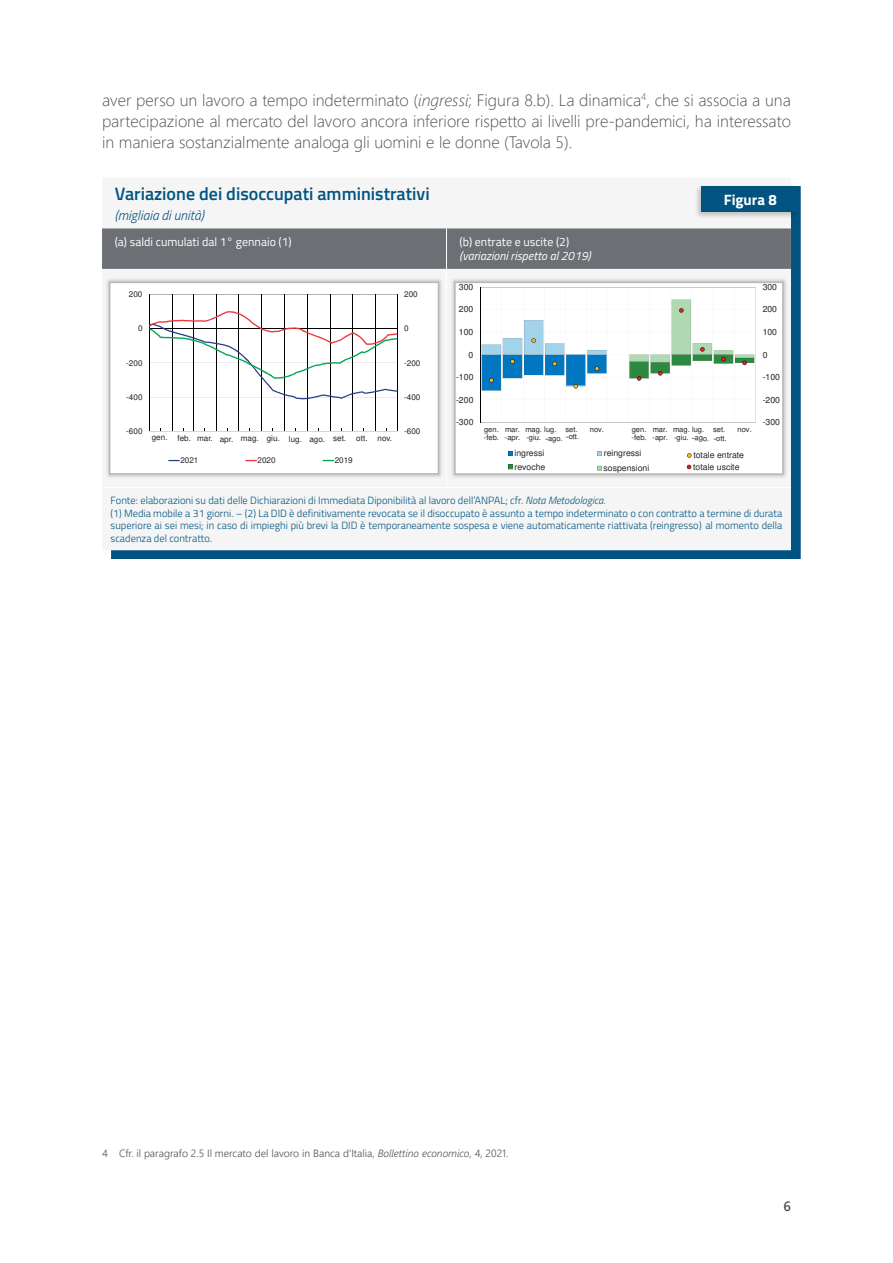
<style>
.page{position:relative;width:893px;height:1263px;background:#fff}
.page>*{position:absolute;margin:0;border:0;box-sizing:border-box;transform-origin:0 0}
.CO_titolo_figura{font:600 18px "Titillium";color:#015382}
.paragrafo-oggetto-an{font:300 16.5px/21px "Segoe UI";color:#4b5157;text-align:justify}
.OC_label-figura{font:700 15px "Titillium";color:#fff}
.CO_sottotitolo_figur{font:italic 300 13.5px "Titillium";color:#015382}
.t1{font:600 13.5px "Segoe UI";color:#4b5157}
.CO_testatina_figura{font:12px "Titillium";color:#fff}
.CO_testatina_figura-2{font:italic 12px "Titillium";color:#fff}
.t2{font:300 10.5px/12.6px "Titillium";color:#015382;text-align:justify}
.Nota_testo-box{font:300 10.5px "Segoe UI";color:#4b5157}
.t3{font:8.7px/11.6px "Helvetica";color:#231f20}
.t4{font:8.1px "Helvetica";letter-spacing:.005em;color:#231f20}
.t5{font:7.5px/8.6px "Helvetica";letter-spacing:-.005em;color:#231f20}
.s1{font-style:italic}
.s2{font-family:"Arial"}
</style>
<div class="page">
<div style="left:111px;top:186px;width:689px;height:373px;background:#015382"></div>
<div style="left:102px;top:178px;width:689px;height:372px;background:#f4f5f4"></div>
<div style="left:102px;top:228px;width:689px;height:41px;background:#6c7075"></div>
<hr style="left:446px;top:228px;width:1px;height:41px;background:#fff">
<hr style="left:446px;top:269px;width:1px;height:218px;background:#fff">
<hr style="left:102px;top:487px;width:344px;height:1px;background:#fff">
<hr style="left:446px;top:487px;width:345px;height:1px;background:#fff">
<div style="left:105px;top:278px;width:338px;height:201px;background:#231f20;opacity:.2"></div>
<div style="left:110px;top:282px;width:328px;height:192px;background:#fff"></div>
<hr style="left:149px;top:431px;width:248px;height:1px;background:#000001">
<hr style="left:397px;top:295px;width:1px;height:136px;background:#000001">
<svg style="left:149px;top:295px;width:248px;height:136px"></svg>
<svg style="left:168px;top:460px;width:12px;height:1px"></svg>
<svg style="left:245px;top:460px;width:12px;height:1px"></svg>
<svg style="left:322px;top:460px;width:12px;height:1px"></svg>
<div style="left:109px;top:282px;width:330px;height:193px;border:2px solid #b8b7ba"></div>
<div style="left:450px;top:278px;width:338px;height:201px;background:#231f20;opacity:.2"></div>
<div style="left:455px;top:282px;width:328px;height:192px;background:#fff"></div>
<hr style="left:481px;top:422px;width:274px;height:1px;background:#c8c6c6">
<hr style="left:755px;top:287px;width:1px;height:135px;background:#c8c6c6">
<svg style="left:481px;top:287px;width:274px;height:104px"></svg>
<svg style="left:508px;top:451px;width:4px;height:5px"></svg>
<svg style="left:597px;top:451px;width:5px;height:5px"></svg>
<svg style="left:597px;top:466px;width:5px;height:4px"></svg>
<svg style="left:508px;top:465px;width:4px;height:4px"></svg>
<svg style="left:687px;top:453px;width:4px;height:5px"></svg>
<svg style="left:687px;top:465px;width:4px;height:4px"></svg>
<div style="left:454px;top:282px;width:330px;height:193px;border:2px solid #b8b7ba"></div>
<div style="left:694px;top:184px;width:107px;height:35px;background:#231f20;opacity:.25"></div>
<div style="left:701px;top:186px;width:98px;height:26px;background:#015382"></div>
<p class="paragrafo-oggetto-an" style="left:102px;top:88px;width:690px">aver perso un lavoro a tempo indeterminato (<span class="s1">ingressi</span>; Figura 8.b). La dinamica<sup>4</sup>, che si associa a una partecipazione al mercato del lavoro ancora inferiore rispetto ai livelli pre-pandemici, ha interessato in maniera sostanzialmente analoga gli uomini e le donne (Tavola 5).</p>
<p class="CO_titolo_figura" style="left:115px;top:180px;width:316px">Variazione dei disoccupati amministrativi</p>
<p class="CO_sottotitolo_figur" style="left:115px;top:205px;width:91px">(migliaia di unità)</p>
<p class="CO_testatina_figura" style="left:115px;top:233px;width:178px">(a) saldi cumulati dal 1° gennaio (1)</p>
<p class="CO_testatina_figura" style="left:460px;top:233px;width:111px">(b) entrate e uscite (2)</p>
<p class="CO_testatina_figura-2" style="left:460px;top:247px;width:132px">(variazioni rispetto al 2019)</p>
<p class="t4" style="left:129px;top:291px;width:15px">200</p>
<p class="t4" style="left:404px;top:291px;width:15px">200</p>
<p class="t3" style="left:459px;top:282px;width:16px">300</p>
<p class="t3" style="left:459px;top:304px;width:16px">200</p>
<p class="t4" style="left:138px;top:325px;width:6px">0</p>
<p class="t4" style="left:404px;top:325px;width:6px">0</p>
<p class="t3" style="left:459px;top:327px;width:16px">100</p>
<p class="t3" style="left:469px;top:349px;width:6px">0</p>
<p class="t4" style="left:126px;top:360px;width:18px">-200</p>
<p class="t4" style="left:404px;top:360px;width:18px">-200</p>
<p class="t3" style="left:456px;top:372px;width:19px">-100</p>
<p class="t4" style="left:126px;top:394px;width:18px">-400</p>
<p class="t4" style="left:404px;top:394px;width:18px">-400</p>
<p class="t3" style="left:456px;top:394px;width:19px">-200</p>
<p class="OC_label-figura" style="left:724px;top:188px;width:55px">Figura 8</p>
<p class="t3" style="left:763px;top:282px;width:16px">300</p>
<p class="t3" style="left:763px;top:304px;width:16px">200</p>
<p class="t3" style="left:763px;top:327px;width:16px">100</p>
<p class="t3" style="left:763px;top:349px;width:6px">0</p>
<p class="t3" style="left:763px;top:372px;width:19px">-100</p>
<p class="t3" style="left:763px;top:394px;width:19px">-200</p>
<p class="t4" style="left:126px;top:428px;width:18px">-600</p>
<p class="t4" style="left:152px;top:435px;width:242px">gen. feb. mar. apr. mag. giu. lug. ago. set. ott. nov.</p>
<p class="t4" style="left:180px;top:457px;width:20px">2021</p>
<p class="t4" style="left:258px;top:457px;width:20px">2020</p>
<p class="t4" style="left:335px;top:457px;width:20px">2019</p>
<p class="t4" style="left:404px;top:428px;width:18px">-600</p>
<p class="t3" style="left:456px;top:417px;width:19px">-300</p>
<p class="t5" style="left:484px;top:425px;width:17px">gen. -feb.</p>
<p class="t5" style="left:505px;top:425px;width:17px">mar. -apr.</p>
<p class="t5" style="left:525px;top:425px;width:33px">mag. lug. -giu.</p>
<p class="t5" style="left:546px;top:434px;width:19px"><span class="s2">-</span>ago.</p>
<p class="t5" style="left:565px;top:426px;width:15px;line-height:7.9px">set. <span class="s2">-</span>ott.</p>
<p class="t5" style="left:590px;top:425px;width:16px">nov.</p>
<p class="t5" style="left:632px;top:425px;width:17px">gen. -feb.</p>
<p class="t5" style="left:652px;top:425px;width:17px">mar. -apr.</p>
<p class="t5" style="left:673px;top:425px;width:33px">mag. lug. -giu.</p>
<p class="t5" style="left:692px;top:434px;width:19px;rotate:4deg"><span class="s2">-</span>ago.</p>
<p class="t5" style="left:713px;top:425px;width:15px;line-height:9.1px">set. <span class="s2">-</span>ott.</p>
<p class="t5" style="left:737px;top:425px;width:16px">nov.</p>
<p class="t3" style="left:514px;top:448px;width:31px">ingressi</p>
<p class="t3" style="left:604px;top:448px;width:39px">reingressi</p>
<p class="t3" style="left:514px;top:462px;width:32px">revoche</p>
<p class="t3" style="left:604px;top:463px;width:47px">sospensioni</p>
<p class="t3" style="left:693px;top:450px;width:52px">totale entrate totale uscite</p>
<p class="t3" style="left:763px;top:417px;width:19px">-300</p>
<p class="t2" style="left:111px;top:493px;width:496px">Fonte: elaborazioni su dati delle Dichiarazioni di Immediata Diponibilità al lavoro dell’ANPAL; cfr. <span class="s1">Nota Metodologica.</span></p>
<p class="t2" style="left:111px;top:506px;width:673px">(1) Media mobile a 31 giorni. – (2) La DID è definitivamente revocata se il disoccupato è assunto a tempo indeterminato o con contratto a termine di durata superiore ai sei mesi; in caso di impieghi più brevi la DID è temporaneamente sospesa e viene automaticamente riattivata (reingresso) al momento della scadenza del contratto.</p>
<p class="Nota_testo-box" style="left:102px;top:1143px;width:408px">4 Cfr. il paragrafo 2.5 Il mercato del lavoro in Banca d'Italia, <span class="s1">Bollettino economico</span>, 4, 2021.</p>
<p class="t1" style="left:784px;top:1193px;width:9px">6</p>
</div>
